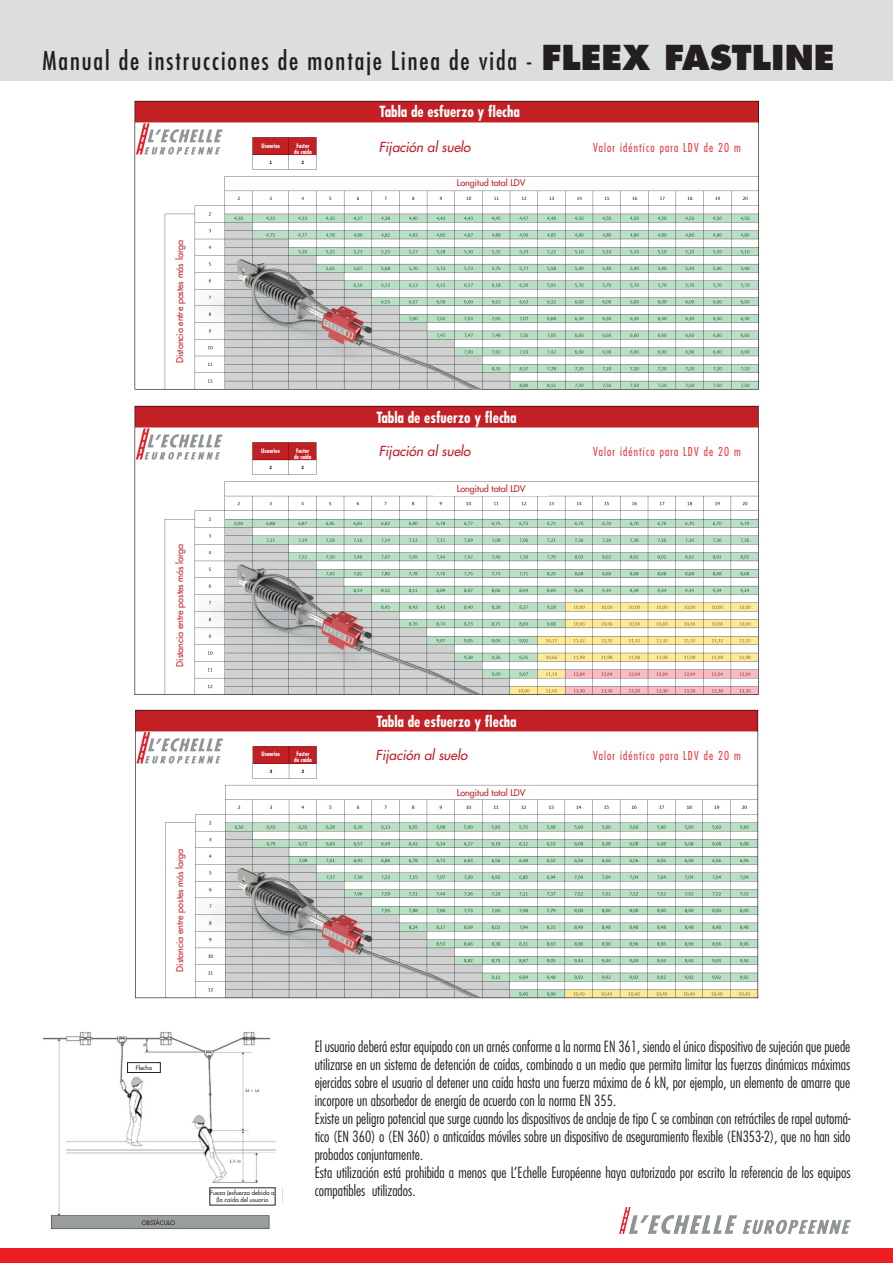
<style>
.page{position:relative;width:893px;height:1263px;background:#fff}
.page>*{position:absolute;margin:0;border:0;box-sizing:border-box;transform-origin:0 0}
.t1{font:condensed 25.35px "Futura Std";letter-spacing:.075em;color:#231f20}
.t2{font:300 condensed 15px/18px "Futura Std";color:#231f20}
.t3{font:700 condensed 15px "Futura Std";color:#fff}
.t4{font:italic 500 13.5px "Futura Std";color:#c22025}
.t5{font:300 condensed 12px "Futura Std";letter-spacing:.1em;color:#ee1d23}
.t6{font:500 9px "Futura Std";color:#c22025}
.t7{font:700 condensed 6px/5.7px "Futura Std";color:#fff;text-align:center}
.t8{font:500 6px/7.2px "Futura Std";color:#231f20;text-align:center}
.s1{font-weight:800;font-stretch:normal;font-size:33.45px}
</style>
<div class="page">
<div style="left:0;top:1248px;width:893px;height:15px;background:#ee1d23"></div>
<div style="left:0;top:0;width:893px;height:81px;background:#dcdddf"></div>
<img style="left:620px;top:1207px;width:230px;height:27px">
<img style="left:134px;top:100px;width:625px;height:290px">
<img style="left:134px;top:405px;width:625px;height:289px">
<img style="left:135px;top:709px;width:624px;height:289px">
<img style="left:43px;top:1032px;width:240px;height:198px">
<div style="left:354px;top:102px;width:192px;height:17px;background:#c22025"></div>
<div style="left:351px;top:408px;width:191px;height:17px;background:#c22025"></div>
<div style="left:351px;top:711px;width:191px;height:18px;background:#c22025"></div>
<div style="left:367px;top:136px;width:116px;height:22px;background:#fff"></div>
<div style="left:367px;top:440px;width:116px;height:22px;background:#fff"></div>
<div style="left:364px;top:744px;width:115px;height:22px;background:#fff"></div>
<div style="left:254px;top:140px;width:33px;height:12px;background:#c22025"></div>
<div style="left:291px;top:140px;width:24px;height:15px;background:#c22025"></div>
<div style="left:254px;top:445px;width:33px;height:13px;background:#c22025"></div>
<div style="left:291px;top:445px;width:24px;height:15px;background:#c22025"></div>
<div style="left:254px;top:748px;width:33px;height:12px;background:#c22025"></div>
<div style="left:291px;top:748px;width:24px;height:15px;background:#c22025"></div>
<div style="left:433px;top:178px;width:116px;height:12px;background:#fff"></div>
<div style="left:433px;top:483px;width:116px;height:12px;background:#fff"></div>
<div style="left:433px;top:787px;width:116px;height:12px;background:#fff"></div>
<div style="left:174px;top:234px;width:13px;height:136px;background:#fff"></div>
<div style="left:174px;top:537px;width:13px;height:136px;background:#fff"></div>
<div style="left:174px;top:842px;width:13px;height:136px;background:#fff"></div>
<div style="left:127px;top:1062px;width:66px;height:11px;background:#fff"></div>
<div style="left:127px;top:1062px;width:34px;height:11px;border:1px solid #231f20"></div>
<svg style="left:275px;top:1187px;width:7px;height:17px"></svg>
<div style="left:210px;top:1188px;width:65px;height:17px;background:#fff"></div>
<div style="left:128px;top:1217px;width:61px;height:10px;background:#9a9d9e"></div>
<h1 class="t1" style="left:43px;top:46px;width:794px">Manual de instrucciones de montaje Linea de vida - <span class="s1">FLEEX FASTLINE</span></h1>
<p class="t3" style="left:380px;top:102px;width:142px">Tabla de esfuerzo y flecha</p>
<p class="t6" style="left:174px;top:363px;width:124px;rotate:-90deg">Distancia entre postes más larga</p>
<p class="t6" style="left:174px;top:666px;width:124px;rotate:-90deg">Distancia entre postes más larga</p>
<p class="t6" style="left:174px;top:972px;width:124px;rotate:-90deg">Distancia entre postes más larga</p>
<p class="t7" style="left:262px;top:143px;width:20px">Usuarios</p>
<p class="t7" style="left:294px;top:143px;width:19px">Factor de caída</p>
<p class="t4" style="left:379px;top:139px;width:93px">Fijación al suelo</p>
<p class="t6" style="left:457px;top:178px;width:70px">Longitud total LDV</p>
<p class="t5" style="left:593px;top:141px;width:149px">Valor idéntico para LDV de 20 m</p>
<p class="t7" style="left:261px;top:448px;width:20px">Usuarios</p>
<p class="t7" style="left:294px;top:448px;width:19px">Factor de caída</p>
<p class="t3" style="left:376px;top:408px;width:142px">Tabla de esfuerzo y flecha</p>
<p class="t4" style="left:379px;top:443px;width:93px">Fijación al suelo</p>
<p class="t6" style="left:457px;top:483px;width:70px">Longitud total LDV</p>
<p class="t5" style="left:593px;top:445px;width:149px">Valor idéntico para LDV de 20 m</p>
<p class="t7" style="left:262px;top:751px;width:20px">Usuarios</p>
<p class="t7" style="left:294px;top:751px;width:19px">Factor de caída</p>
<p class="t3" style="left:376px;top:712px;width:142px">Tabla de esfuerzo y flecha</p>
<p class="t4" style="left:376px;top:747px;width:93px">Fijación al suelo</p>
<p class="t6" style="left:457px;top:787px;width:70px">Longitud total LDV</p>
<p class="t5" style="left:593px;top:749px;width:149px">Valor idéntico para LDV de 20 m</p>
<p class="t8" style="left:136px;top:1064px;width:18px">Flecha</p>
<p class="t8" style="left:142px;top:1219px;width:35px">OBSTÁCULO</p>
<p class="t8" style="left:210px;top:1189px;width:66px">Fueza (esfuerzo debido a )la caída del usuario</p>
<p class="t2" style="left:315px;top:1037px;width:537px">El usuario deberá estar equipado con un arnés conforme a la norma EN 361, siendo el único dispositivo de sujeción que puede utilizarse en un sistema de detención de caídas, combinado a un medio que permita limitar las fuerzas dinámicas máximas ejercidas sobre el usuario al detener una caída hasta una fuerza máxima de 6 kN, por ejemplo, un elemento de amarre que incorpore un absorbedor de energía de acuerdo con la norma EN 355.<br>Existe un peligro potencial que surge cuando los dispositivos de anclaje de tipo C se combinan con retráctiles de rapel automá&shy;tico (EN 360) o (EN 360) o anticaídas móviles sobre un dispositivo de aseguramiento flexible (EN353-2), que no han sido probados conjuntamente.<br>Esta utilización está prohibida a menos que L’Echelle Européenne haya autorizado por escrito la referencia de los equipos compatibles utilizados.</p>
</div>
